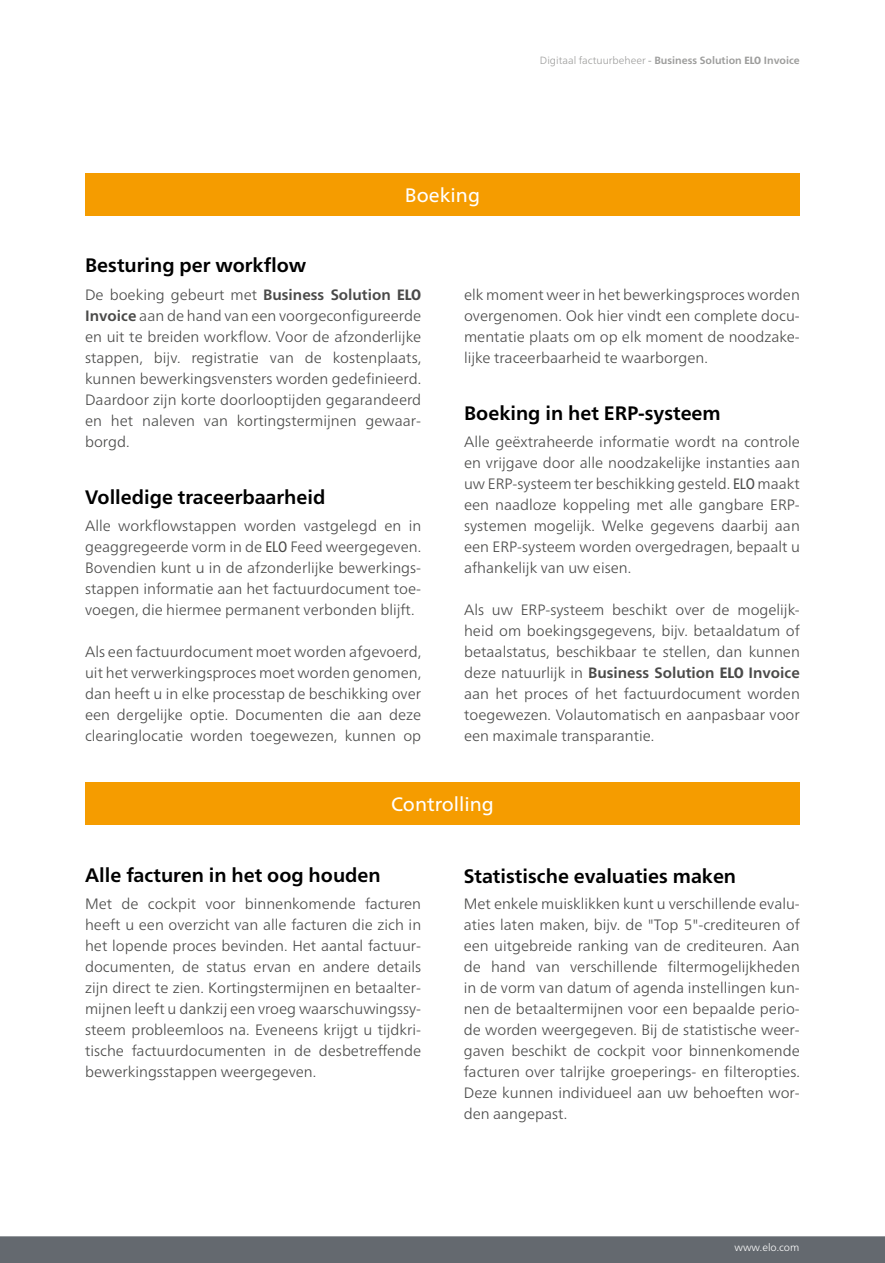
<style>
.page{position:relative;width:885px;height:1263px;background:#fff}
.page>*{position:absolute;margin:0;border:0;box-sizing:border-box;transform-origin:0 0}
.t1{font:700 19.5px "Frutiger Neue LTW1 G";color:#000}
.t2{font:19.5px "Frutiger Neue LTW1 G";color:#fff}
.t3{font:300 15px/21px "Frutiger Neue LTW1 G";color:#4a4a49;text-align:justify}
.t4{font:700 10.5px "Frutiger Neue LTW1 G";color:#9d9d9c}
.t5{font:300 10.5px "Frutiger Neue LTW1 G";color:#fff}
.s1{font-weight:300}
.s2{font-weight:400}
.s3{font-weight:800;font-stretch:condensed}
.s4{font-weight:700}
.s5{font-weight:400;font-stretch:condensed}
</style>
<div class="page">
<div style="left:85px;top:173px;width:714px;height:42px;background:#f59c00"></div>
<div style="left:85px;top:782px;width:714px;height:42px;background:#f59c00"></div>
<div style="left:0;top:1236px;width:884px;height:27px;background:#64696f"></div>
<h1 class="t2" style="left:405px;top:183px;width:77px">Boeking</h1>
<p class="t4" style="left:540px;top:54px;width:261px"><span class="s1">Digitaal factuurbeheer</span> <span class="s2">-</span> Business Solution <span class="s3">ELO</span> Invoice</p>
<h1 class="t1" style="left:85px;top:254px;width:223px">Besturing per workflow</h1>
<p class="t3" style="left:85px;top:284px;width:337px">De boeking gebeurt met <span class="s4">Business Solution</span> <span class="s3">ELO </span><span class="s4">Invoice</span> aan de hand van een voorgeconfigureerde en uit te breiden workflow. Voor de afzonderlijke stappen, bijv. registratie van de kostenplaats, kunnen bewerkingsvensters worden gedefinieerd.<br>Daardoor zijn korte doorlooptijden gegarandeerd en het naleven van kortingstermijnen gewaar&shy;borgd.</p>
<h1 class="t1" style="left:85px;top:486px;width:242px">Volledige traceerbaarheid</h1>
<p class="t3" style="left:85px;top:515px;width:337px">Alle workflowstappen worden vastgelegd en in geaggregeerde vorm in de <span class="s5">ELO</span> Feed weergegeven.<br>Bovendien kunt u in de afzonderlijke bewerkings&shy;stappen informatie aan het factuurdocument toe&shy;voegen, die hiermee permanent verbonden blijft.</p>
<p class="t3" style="left:85px;top:641px;width:337px">Als een factuurdocument moet worden afgevoerd, uit het verwerkingsproces moet worden genomen, dan heeft u in elke processtap de beschikking over een dergelijke optie. Documenten die aan deze clearinglocatie worden toegewezen, kunnen op</p>
<p class="t3" style="left:464px;top:284px;width:337px">elk moment weer in het bewerkingsproces worden overgenomen. Ook hier vindt een complete docu&shy;mentatie plaats om op elk moment de noodzake&shy;lijke traceerbaarheid te waarborgen.</p>
<h1 class="t1" style="left:464px;top:401px;width:258px">Boeking in het ERP-systeem</h1>
<p class="t3" style="left:464px;top:431px;width:337px">Alle geëxtraheerde informatie wordt na controle en vrijgave door alle noodzakelijke instanties aan uw ERP-systeem ter beschikking gesteld. <span class="s5">ELO</span> maakt een naadloze koppeling met alle gangbare ERP&shy;systemen mogelijk. Welke gegevens daarbij aan een ERP-systeem worden overgedragen, bepaalt u afhankelijk van uw eisen.</p>
<p class="t3" style="left:464px;top:599px;width:337px">Als uw ERP-systeem beschikt over de mogelijk&shy;heid om boekingsgegevens, bijv. betaaldatum of betaalstatus, beschikbaar te stellen, dan kunnen deze natuurlijk in <span class="s4">Business Solution</span> <span class="s3">ELO</span> <span class="s4">Invoice </span>aan het proces of het factuurdocument worden toegewezen. Volautomatisch en aanpasbaar voor een maximale transparantie.</p>
<h1 class="t2" style="left:391px;top:792px;width:104px">Controlling</h1>
<h1 class="t1" style="left:85px;top:864px;width:297px">Alle facturen in het oog houden</h1>
<p class="t3" style="left:85px;top:893px;width:337px">Met de cockpit voor binnenkomende facturen heeft u een overzicht van alle facturen die zich in het lopende proces bevinden. Het aantal factuur&shy;documenten, de status ervan en andere details zijn direct te zien. Kortingstermijnen en betaalter&shy;mijnen leeft u dankzij een vroeg waarschuwingssy&shy;steem probleemloos na. Eveneens krijgt u tijdkri&shy;tische factuurdocumenten in de desbetreffende bewerkingsstappen weergegeven.</p>
<h1 class="t1" style="left:463px;top:864px;width:274px">Statistische evaluaties maken</h1>
<p class="t3" style="left:463px;top:893px;width:337px">Met enkele muisklikken kunt u verschillende evalu&shy;aties laten maken, bijv. de "Top 5"-crediteuren of een uitgebreide ranking van de crediteuren. Aan de hand van verschillende filtermogelijkheden in de vorm van datum of agenda instellingen kun&shy;nen de betaaltermijnen voor een bepaalde perio&shy;de worden weergegeven. Bij de statistische weer&shy;gaven beschikt de cockpit voor binnenkomende facturen over talrijke groeperings- en filteropties.<br>Deze kunnen individueel aan uw behoeften wor&shy;den aangepast.</p>
<p class="t5" style="left:734px;top:1241px;width:67px">www.elo.com</p>
</div>
